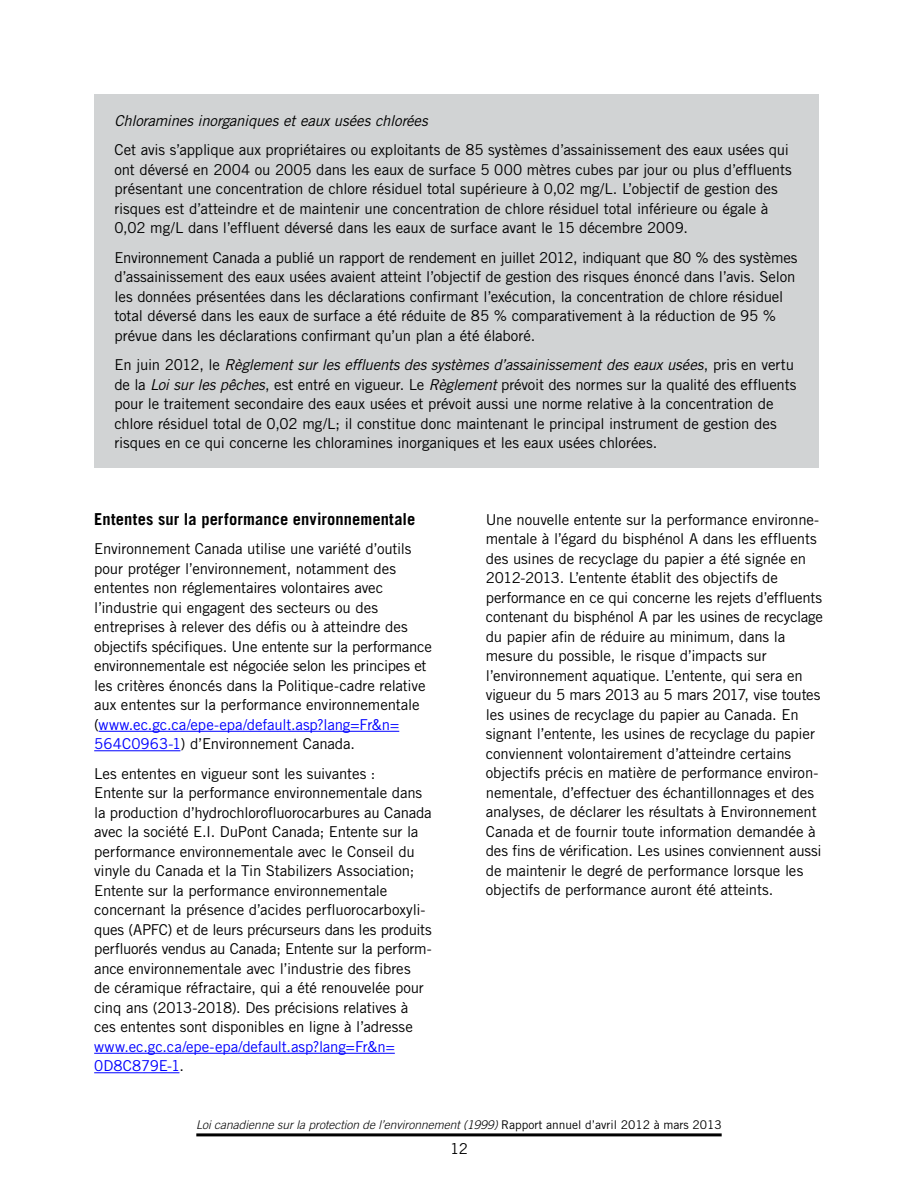
<style>
.page{position:relative;width:918px;height:1188px;background:#fff}
.page>*{position:absolute;margin:0;border:0;box-sizing:border-box;transform-origin:0 0}
.t1{font:700 16.5px "Trade Gothic LT Std";letter-spacing:.005em;color:#000}
.t2{font:15px/19.5px "Trade Gothic LT Std";letter-spacing:-.01em;color:#000}
.t3{font:15px/19.5px "Trade Gothic LT Std";letter-spacing:-.01em;color:#00f}
.t4{font:italic 15px "Trade Gothic LT Std";letter-spacing:-.01em;color:#000}
.t5{font:italic 300 12px "Trade Gothic LT Std";color:#000}
.s1{font-style:italic}
.s2{color:#00f}
.s3{color:#000}
.s4{font-weight:400;font-style:normal}
</style>
<div class="page">
<hr style="left:196px;top:1133px;width:526px;height:3px;background:#000">
<div style="left:94px;top:94px;width:724px;height:374px;background:#d1d3d4"></div>
<hr style="left:99px;top:731px;width:300px;height:1px;background:#00f">
<hr style="left:94px;top:750px;width:86px;height:1px;background:#00f">
<hr style="left:94px;top:1053px;width:301px;height:1px;background:#00f">
<hr style="left:94px;top:1072px;width:85px;height:1px;background:#00f">
<p class="t4" style="left:114px;top:111px;width:315px">Chloramines inorganiques et eaux usées chlorées</p>
<p class="t2" style="left:114px;top:140px;width:679px">Cet avis s’applique aux propriétaires ou exploitants de 85 systèmes d’assainissement des eaux usées qui ont déversé en 2004 ou 2005 dans les eaux de surface 5 000 mètres cubes par jour ou plus d’effluents présentant une concentration de chlore résiduel total supérieure à 0,02 mg/L. L’objectif de gestion des risques est d’atteindre et de maintenir une concentration de chlore résiduel total inférieure ou égale à 0,02 mg/L dans l’effluent déversé dans les eaux de surface avant le 15 décembre 2009.</p>
<p class="t2" style="left:114px;top:247px;width:685px">Environnement Canada a publié un rapport de rendement en juillet 2012, indiquant que 80 % des systèmes d’assainissement des eaux usées avaient atteint l’objectif de gestion des risques énoncé dans l’avis. Selon les données présentées dans les déclarations confirmant l’exécution, la concentration de chlore résiduel total déversé dans les eaux de surface a été réduite de 85 % comparativement à la réduction de 95 % prévue dans les déclarations confirmant qu’un plan a été élaboré.</p>
<p class="t2" style="left:114px;top:355px;width:683px">En juin 2012, le <span class="s1">Règlement sur les effluents des systèmes d’assainissement des eaux usées</span>, pris en vertu de la <span class="s1">Loi sur les pêches</span>, est entré en vigueur. Le <span class="s1">Règlement</span> prévoit des normes sur la qualité des effluents pour le traitement secondaire des eaux usées et prévoit aussi une norme relative à la concentration de chlore résiduel total de 0,02 mg/L; il constitue donc maintenant le principal instrument de gestion des risques en ce qui concerne les chloramines inorganiques et les eaux usées chlorées.</p>
<p class="t1" style="left:94px;top:509px;width:323px">Ententes sur la performance environnementale</p>
<p class="t2" style="left:94px;top:539px;width:339px">Environnement Canada utilise une variété d’outils pour protéger l’environnement, notamment des ententes non réglementaires volontaires avec l’industrie qui engagent des secteurs ou des entreprises à relever des défis ou à atteindre des objectifs spécifiques. Une entente sur la performance environnementale est négociée selon les principes et les critères énoncés dans la Politique-cadre relative aux ententes sur la performance environnementale (<span class="s2">www.ec.gc.ca/epe-epa/default.asp?lang=Fr&amp;n= 564C0963-1</span>) d’Environnement Canada.</p>
<p class="t2" style="left:94px;top:763px;width:339px">Les ententes en vigueur sont les suivantes :<br>Entente sur la performance environnementale dans la production d’hydrochlorofluorocarbures au Canada avec la société E.I. DuPont Canada; Entente sur la performance environnementale avec le Conseil du vinyle du Canada et la Tin Stabilizers Association; Entente sur la performance environnementale concernant la présence d’acides perfluorocarboxyli&shy;ques (APFC) et de leurs précurseurs dans les produits perfluorés vendus au Canada; Entente sur la perform&shy;ance environnementale avec l’industrie des fibres<br>de céramique réfractaire, qui a été renouvelée pour cinq ans (2013-2018). Des précisions relatives à ces ententes sont disponibles en ligne à l’adresse</p>
<p class="t3" style="left:94px;top:1036px;width:302px">www.ec.gc.ca/epe-epa/default.asp?lang=Fr&amp;n=<br>0D8C879E-1<span class="s3">.</span></p>
<p class="t2" style="left:486px;top:510px;width:339px">Une nouvelle entente sur la performance environne&shy;mentale à l’égard du bisphénol A dans les effluents des usines de recyclage du papier a été signée en 2012-2013. L’entente établit des objectifs de performance en ce qui concerne les rejets d’effluents contenant du bisphénol A par les usines de recyclage du papier afin de réduire au minimum, dans la mesure du possible, le risque d’impacts sur l’environnement aquatique. L’entente, qui sera en vigueur du 5 mars 2013 au 5 mars 2017, vise toutes les usines de recyclage du papier au Canada. En signant l’entente, les usines de recyclage du papier conviennent volontairement d’atteindre certains objectifs précis en matière de performance environ&shy;nementale, d’effectuer des échantillonnages et des analyses, de déclarer les résultats à Environnement Canada et de fournir toute information demandée à des fins de vérification. Les usines conviennent aussi de maintenir le degré de performance lorsque les objectifs de performance auront été atteints.</p>
<p class="t5" style="left:196px;top:1118px;width:527px">Loi canadienne sur la protection de l’environnement (1999) <span class="s4">Rapport annuel d’avril 2012 à mars 2013</span></p>
<p class="t2" style="left:450px;top:1138px;width:19px">12</p>
</div>
